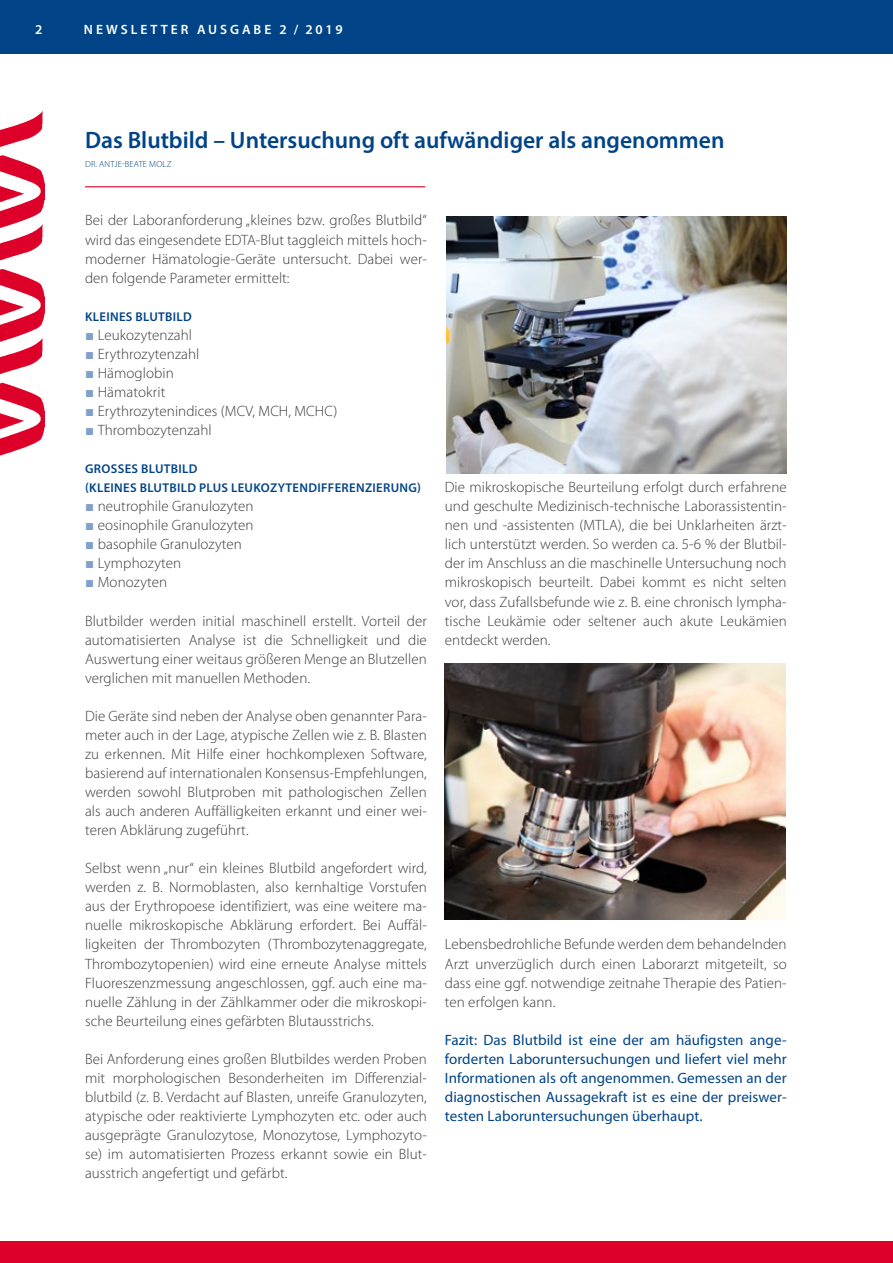
<style>
.page{position:relative;width:893px;height:1263px;background:#fff}
.page>*{position:absolute;margin:0;border:0;box-sizing:border-box;transform-origin:0 0}
.t1{font:600 23.7px "Myriad Pro";color:#004487}
.t2{font:300 15px/19px "Myriad Pro";letter-spacing:.005em;color:#3b3b3a;text-align:justify}
.t3{font:15px/19px "Myriad Pro";letter-spacing:.005em;color:#004487;text-align:justify}
.t4{font:600 13.5px "Myriad Pro";letter-spacing:.22em;color:#fff}
.t5{font:600 12.75px/19px "Myriad Pro";letter-spacing:.025em;color:#004487}
.t6{font:300 8.85px "Myriad Pro";letter-spacing:.02em;color:#004487}
.s1{font-family:"Arial";font-weight:400;color:#80a0ca}
</style>
<div class="page">
<div style="left:0;top:1242px;width:893px;height:21px;background:#dd0029"></div>
<div style="left:0;top:0;width:893px;height:53px;background:#004487"></div>
<img style="left:0;top:111px;width:45px;height:345px">
<hr style="left:85px;top:186px;width:340px;height:1px;background:#dd0029">
<img style="left:446px;top:217px;width:341px;height:256px">
<img style="left:445px;top:664px;width:340px;height:256px">
<p class="t4" style="left:35px;top:21px;width:9px">2</p>
<p class="t4" style="left:84px;top:21px;width:260px">NEWSLETTER AUSGABE 2 / 2019</p>
<h1 class="t1" style="left:85px;top:125px;width:641px">Das Blutbild – Untersuchung oft aufwändiger als angenommen</h1>
<p class="t6" style="left:85px;top:159px;width:88px">DR. ANTJE-BEATE MOLZ</p>
<p class="t2" style="left:85px;top:211px;width:343px">Bei der Laboranforderung „kleines bzw. großes Blutbild“ wird das eingesendete EDTA-Blut taggleich mittels hoch&shy;moderner Hämatologie-Geräte untersucht. Dabei wer&shy;den folgende Parameter ermittelt:</p>
<p class="t5" style="left:85px;top:307px;width:108px">KLEINES BLUTBILD</p>
<p class="t2" style="left:85px;top:325px;width:108px"><span class="s1">■</span> Leukozytenzahl</p>
<p class="t2" style="left:85px;top:345px;width:116px"><span class="s1">■</span> Erythrozytenzahl</p>
<p class="t2" style="left:85px;top:364px;width:90px"><span class="s1">■</span> Hämoglobin</p>
<p class="t2" style="left:85px;top:383px;width:82px"><span class="s1">■</span> Hämatokrit</p>
<p class="t2" style="left:85px;top:402px;width:254px"><span class="s1">■</span> Erythrozytenindices (MCV, MCH, MCHC)</p>
<p class="t2" style="left:85px;top:421px;width:128px"><span class="s1">■</span> Thrombozytenzahl</p>
<p class="t5" style="left:85px;top:459px;width:337px">GROSSES BLUTBILD<br>(KLEINES BLUTBILD PLUS LEUKOZYTENDIFFERENZIERUNG)</p>
<p class="t2" style="left:85px;top:497px;width:170px"><span class="s1">■</span> neutrophile Granulozyten</p>
<p class="t2" style="left:85px;top:516px;width:170px"><span class="s1">■</span> eosinophile Granulozyten</p>
<p class="t2" style="left:85px;top:535px;width:158px"><span class="s1">■</span> basophile Granulozyten</p>
<p class="t2" style="left:85px;top:554px;width:98px"><span class="s1">■</span> Lymphozyten</p>
<p class="t2" style="left:85px;top:573px;width:84px"><span class="s1">■</span> Monozyten</p>
<p class="t2" style="left:85px;top:611px;width:343px">Blutbilder werden initial maschinell erstellt. Vorteil der automatisierten Analyse ist die Schnelligkeit und die Auswertung einer weitaus größeren Menge an Blutzellen verglichen mit manuellen Methoden.</p>
<p class="t2" style="left:85px;top:706px;width:343px">Die Geräte sind neben der Analyse oben genannter Para&shy;meter auch in der Lage, atypische Zellen wie z. B. Blasten zu erkennen. Mit Hilfe einer hochkomplexen Software, basierend auf internationalen Konsensus-Empfehlungen, werden sowohl Blutproben mit pathologischen Zellen als auch anderen Auffälligkeiten erkannt und einer wei&shy;teren Abklärung zugeführt.</p>
<p class="t2" style="left:85px;top:859px;width:343px">Selbst wenn „nur“ ein kleines Blutbild angefordert wird, werden z. B. Normoblasten, also kernhaltige Vorstufen aus der Erythropoese identifiziert, was eine weitere ma&shy;nuelle mikroskopische Abklärung erfordert. Bei Auffäl&shy;ligkeiten der Thrombozyten (Thrombozytenaggregate, Thrombozytopenien) wird eine erneute Analyse mittels Fluoreszenzmessung angeschlossen, ggf. auch eine ma&shy;nuelle Zählung in der Zählkammer oder die mikroskopi&shy;sche Beurteilung eines gefärbten Blutausstrichs.</p>
<p class="t2" style="left:85px;top:1049px;width:343px">Bei Anforderung eines großen Blutbildes werden Proben mit morphologischen Besonderheiten im Differenzial&shy;blutbild (z. B. Verdacht auf Blasten, unreife Granulozyten, atypische oder reaktivierte Lymphozyten etc. oder auch ausgeprägte Granulozytose, Monozytose, Lymphozyto&shy;se) im automatisierten Prozess erkannt sowie ein Blut&shy;ausstrich angefertigt und gefärbt.</p>
<p class="t2" style="left:445px;top:478px;width:343px">Die mikroskopische Beurteilung erfolgt durch erfahrene und geschulte Medizinisch-technische Laborassistentin&shy;nen und -assistenten (MTLA), die bei Unklarheiten ärzt&shy;lich unterstützt werden. So werden ca. 5-6 % der Blutbil&shy;der im Anschluss an die maschinelle Untersuchung noch mikroskopisch beurteilt. Dabei kommt es nicht selten vor, dass Zufallsbefunde wie z. B. eine chronisch lympha&shy;tische Leukämie oder seltener auch akute Leukämien entdeckt werden.</p>
<p class="t2" style="left:445px;top:935px;width:343px">Lebensbedrohliche Befunde werden dem behandelnden Arzt unverzüglich durch einen Laborarzt mitgeteilt, so dass eine ggf. notwendige zeitnahe Therapie des Patien&shy;ten erfolgen kann.</p>
<p class="t3" style="left:445px;top:1030px;width:343px">Fazit: Das Blutbild ist eine der am häufigsten ange&shy;forderten Laboruntersuchungen und liefert viel mehr Informationen als oft angenommen. Gemessen an der diagnostischen Aussagekraft ist es eine der preiswer&shy;testen Laboruntersuchungen überhaupt.</p>
</div>
